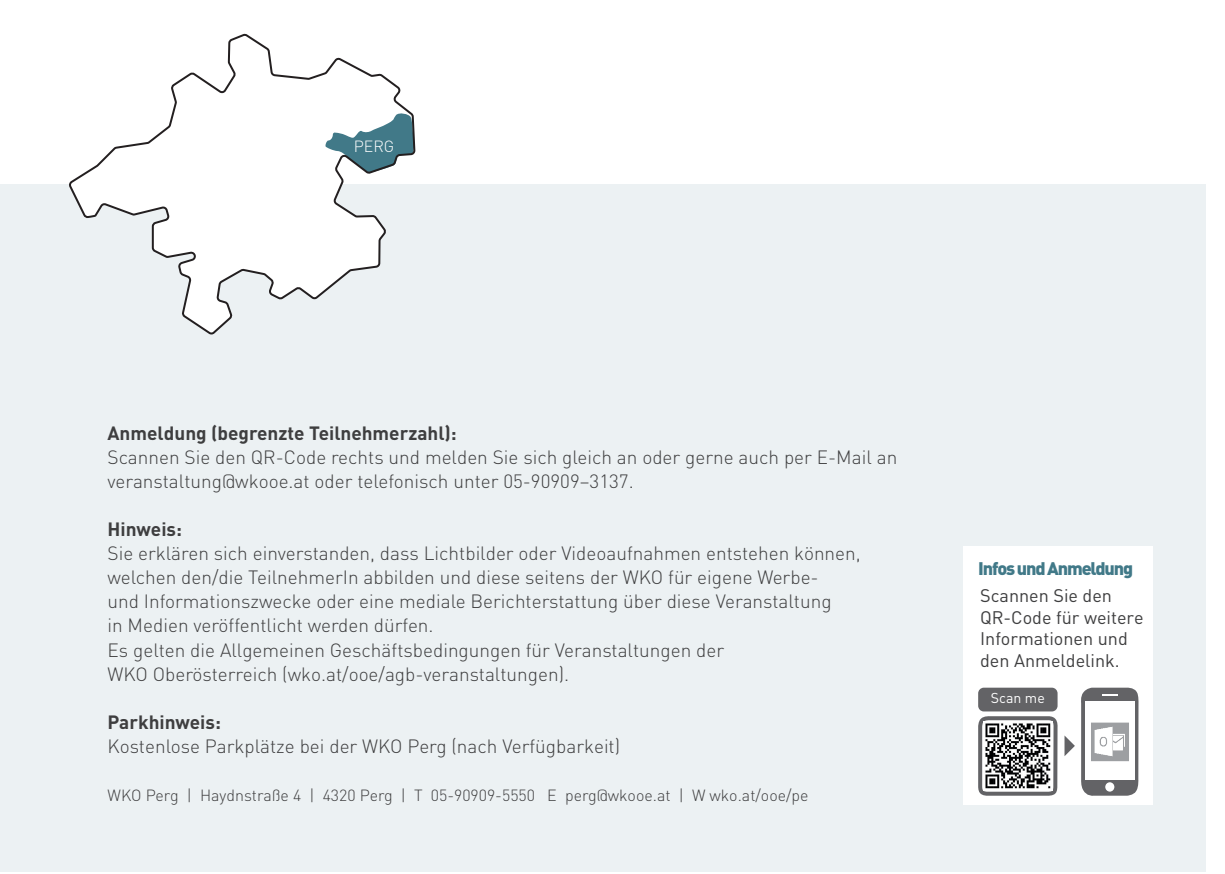
<style>
.page{position:relative;width:1225px;height:874px;background:#fff}
.page>*{position:absolute;margin:0;border:0;box-sizing:border-box;transform-origin:0 0}
.t1{font:300 19px/24px "DIN Pro";color:#3e3e3f}
.t2{font:700 19px "DIN Pro";color:#3e3e3f}
.t3{font:18px/21.6px "DIN Pro";color:#3e3e3f}
.t4{font:900 18px "DIN Pro";letter-spacing:-.065em;color:#417988}
.t5{font:300 16px "DIN Pro";color:#3e3e3f}
.t6{font:300 16px "DIN Pro";color:#fff}
.t7{font:14.2px "DIN Pro";color:#fff}
</style>
<div class="page">
<div style="left:0;top:184px;width:1206px;height:687px;background:#ecf1f3"></div>
<div style="left:963px;top:546px;width:190px;height:258px;background:#fff"></div>
<svg style="left:978px;top:687px;width:161px;height:109px"></svg>
<img style="left:1085px;top:716px;width:49px;height:50px">
<svg style="left:69px;top:33px;width:347px;height:302px"></svg>
<img style="left:983px;top:721px;width:69px;height:69px">
<p class="t6" style="left:354px;top:136px;width:42px">PERG</p>
<p class="t2" style="left:107px;top:420px;width:351px">Anmeldung (begrenzte Teilnehmerzahl):</p>
<p class="t1" style="left:107px;top:444px;width:791px">Scannen Sie den QR-Code rechts und melden Sie sich gleich an oder gerne auch per E-Mail an veranstaltung@wkooe.at oder telefonisch unter 05-90909–3137.</p>
<p class="t2" style="left:107px;top:516px;width:76px">Hinweis:</p>
<p class="t1" style="left:107px;top:540px;width:754px">Sie erklären sich einverstanden, dass Lichtbilder oder Videoaufnahmen entstehen können, welchen den/die TeilnehmerIn abbilden und diese seitens der WKO für eigene Werbe-<br>und Informationszwecke oder eine mediale Berichterstattung über diese Veranstaltung<br>in Medien veröffentlicht werden dürfen.<br>Es gelten die Allgemeinen Geschäftsbedingungen für Veranstaltungen der<br>WKO Oberösterreich (wko.at/ooe/agb-veranstaltungen).</p>
<p class="t2" style="left:107px;top:708px;width:115px">Parkhinweis:</p>
<p class="t1" style="left:107px;top:732px;width:514px">Kostenlose Parkplätze bei der WKO Perg (nach Verfügbarkeit)</p>
<p class="t5" style="left:107px;top:783px;width:702px">WKO Perg | Haydnstraße 4 | 4320 Perg | T 05-90909-5550 E perg@wkooe.at | W wko.at/ooe/pe</p>
<p class="t4" style="left:978px;top:556px;width:156px">Infos und Anmeldung</p>
<p class="t3" style="left:980px;top:583px;width:165px">Scannen Sie den<br>QR-Code für weitere<br>Informationen und den Anmeldelink.</p>
<p class="t7" style="left:991px;top:688px;width:55px">Scan me</p>
</div>
